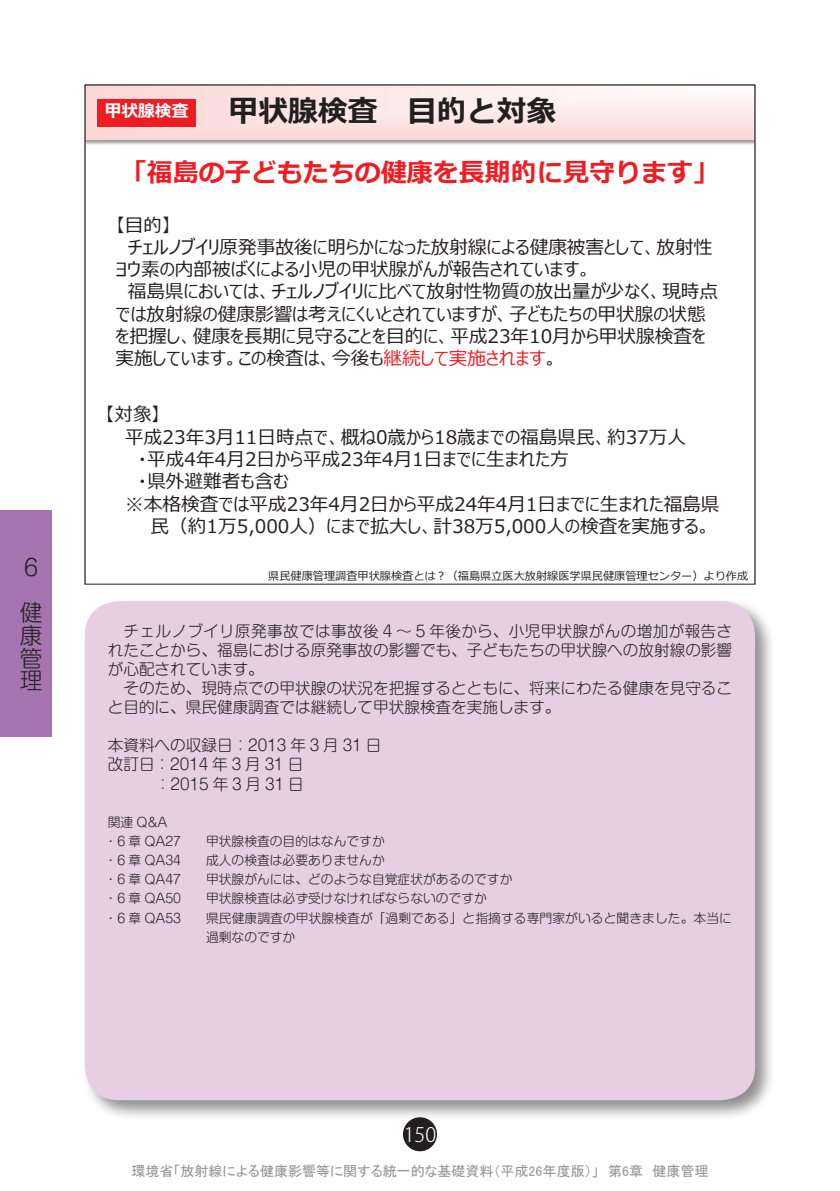
<style>
.page{position:relative;width:840px;height:1191px;background:#fff}
.page>*{position:absolute;margin:0;border:0;box-sizing:border-box;transform-origin:0 0}
.t1{font:700 29.8px "Meiryo";color:#231f20}
.t2{font:700 26px "Meiryo";color:#ee1d23}
.t3{font:300 22.6px/22.6px "Shin M Go Pro";color:#231f20}
.t4{font:300 19.8px "Koz Go Pro";color:#fff}
.t5{font:18.6px "Meiryo UI";color:#231f20}
.t6{font:700 16.8px "Meiryo";color:#fff}
.t7{font:300 15.6px/19.2px "Shin M Go Pro";color:#231f20;text-align:justify}
.t8{font:14px "MS P Gothic";color:#939598}
.t9{font:300 12.8px/19.2px "Shin M Go Pro";color:#231f20}
.t10{font:11.2px "Meiryo";color:#231f20}
.s1{color:#ee1d23}
</style>
<div class="page">
<div style="left:81px;top:597px;width:694px;height:524px;background:#231f20;opacity:.5"></div>
<div style="left:85px;top:601px;width:669px;height:499px;background:#e7cfe3;border-radius:34px"></div>
<div style="left:0;top:510px;width:51px;height:227px;background:#a574b1"></div>
<div style="left:403px;top:1117px;width:34px;height:34px;background:#231f20;border-radius:50%"></div>
<svg style="left:87px;top:87px;width:665px;height:52px;fill:#fce3e4"></svg>
<div style="left:97px;top:100px;width:98px;height:27px;background:#ee1d23"></div>
<p class="t3" style="left:20px;top:542px;width:23px;line-height:45px">６健</p>
<p class="t3" style="left:20px;top:621px;width:23px;text-align:justify">康管理</p>
<p class="t6" style="left:105px;top:99px;width:85px">甲状腺検査</p>
<h1 class="t1" style="left:228px;top:90px;width:329px">甲状腺検査 目的と対象</h1>
<h2 class="t2" style="left:121px;top:155px;width:599px">「福島の子どもたちの健康を長期的に見守ります」</h2>
<p class="t5" style="left:115px;top:212px;width:57px">【目的】</p>
<p class="t5" style="left:128px;top:234px;width:585px">チェルノブイリ原発事故後に明らかになった放射線による健康被害として、放射性</p>
<p class="t5" style="left:115px;top:256px;width:477px">ヨウ素の内部被ばくによる小児の甲状腺がんが報告されています。</p>
<p class="t5" style="left:128px;top:279px;width:591px">福島県においては、チェルノブイリに比べて放射性物質の放出量が少なく、現時点</p>
<p class="t5" style="left:115px;top:301px;width:591px">では放射線の健康影響は考えにくいとされていますが、子どもたちの甲状腺の状態</p>
<p class="t5" style="left:115px;top:323px;width:591px">を把握し、健康を長期に見守ることを目的に、平成23年10月から甲状腺検査を</p>
<p class="t5" style="left:115px;top:346px;width:443px">実施しています。この検査は、今後も<span class="s1">継続して実施されます</span>。</p>
<p class="t5" style="left:105px;top:401px;width:57px">【対象】</p>
<p class="t5" style="left:125px;top:424px;width:562px">平成23年3月11日時点で、概ね0歳から18歳までの福島県民、約37万人</p>
<p class="t5" style="left:138px;top:446px;width:432px">・平成4年4月2日から平成23年4月1日までに生まれた方</p>
<p class="t5" style="left:138px;top:468px;width:152px">・県外避難者も含む</p>
<p class="t5" style="left:125px;top:491px;width:595px">※本格検査では平成23年4月2日から平成24年4月1日までに生まれた福島県</p>
<p class="t5" style="left:150px;top:513px;width:561px">民（約1万5,000人）にまで拡大し、計38万5,000人の検査を実施する。</p>
<p class="t10" style="left:268px;top:568px;width:481px">県民健康管理調査甲状腺検査とは？（福島県立医大放射線医学県民健康管理センター）より作成</p>
<p class="t7" style="left:108px;top:619px;width:625px;text-indent:16px">チェルノブイリ原発事故では事故後 4 ～ 5 年後から、小児甲状腺がんの増加が報告されたことから、福島における原発事故の影響でも、子どもたちの甲状腺への放射線の影響が心配されています。</p>
<p class="t7" style="left:108px;top:676px;width:625px;text-indent:16px">そのため、現時点での甲状腺の状況を把握するとともに、将来にわたる健康を見守ること目的に、県民健康調査では継続して甲状腺検査を実施します。</p>
<p class="t7" style="left:108px;top:734px;width:275px">本資料への収録日：2013 年 3 月 31 日</p>
<p class="t7" style="left:108px;top:753px;width:197px">改訂日：2014 年 3 月 31 日</p>
<p class="t7" style="left:155px;top:772px;width:150px">：2015 年 3 月 31 日</p>
<p class="t9" style="left:105px;top:811px;width:78px">関連 Q&amp;A・6 章 QA27</p>
<p class="t9" style="left:206px;top:830px;width:180px">甲状腺検査の目的はなんですか</p>
<p class="t9" style="left:105px;top:849px;width:78px">・6 章 QA34</p>
<p class="t9" style="left:206px;top:849px;width:180px">成人の検査は必要ありませんか</p>
<p class="t9" style="left:105px;top:868px;width:78px">・6 章 QA47</p>
<p class="t9" style="left:206px;top:868px;width:308px">甲状腺がんには、どのような自覚症状があるのですか</p>
<p class="t9" style="left:105px;top:887px;width:78px">・6 章 QA50</p>
<p class="t9" style="left:206px;top:887px;width:282px">甲状腺検査は必ず受けなければならないのですか</p>
<p class="t9" style="left:105px;top:906px;width:78px">・6 章 QA53</p>
<p class="t9" style="left:206px;top:906px;width:527px">県民健康調査の甲状腺検査が「過剰である」と指摘する専門家がいると聞きました。本当に過剰なのですか</p>
<p class="t4" style="left:403px;top:1121px;width:34px">150</p>
<p class="t8" style="left:131px;top:1164px;width:578px">環境省「放射線による健康影響等に関する統一的な基礎資料（平成26年度版）」　第6章　健康管理</p>
</div>
